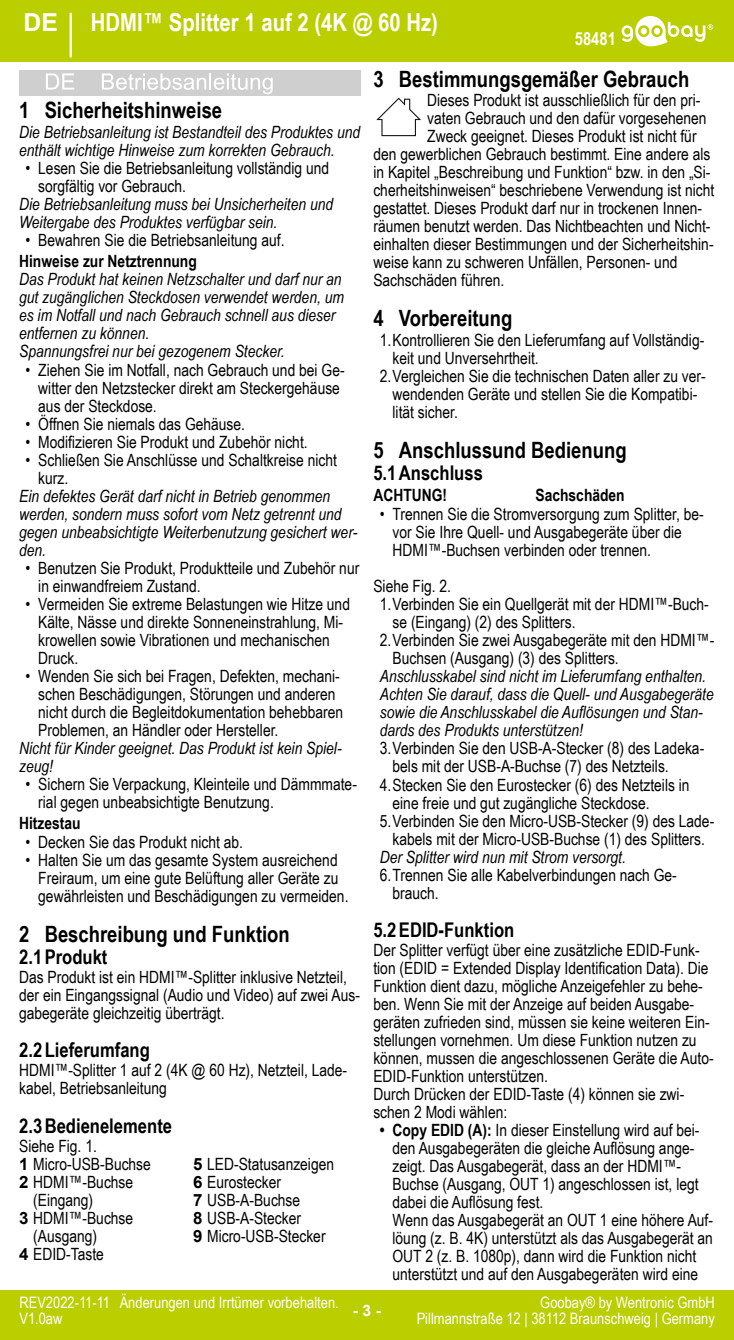
<style>
.page{position:relative;width:734px;height:1340px;background:#fff}
.page>*{position:absolute;margin:0;border:0;box-sizing:border-box;transform-origin:0 0}
.t1{font:700 24.75px "Arial Narrow";color:#fff}
.t2{font:700 24.75px "Arial";color:#fff}
.t3{font:700 22.5px "Arial Narrow";color:#000}
.t4{font:700 20.25px "Arial Narrow";color:#000}
.t5{font:700 18px "Arial Narrow";color:#fff}
.t6{font:16.88px/18px "Arial Narrow";color:#000}
.t7{font:italic 16.88px/18px "Arial Narrow";color:#000}
.t8{font:700 16.88px "Arial Narrow";color:#000}
.t9{font:15.75px/15.8px "Arial Narrow";color:#fff;text-align:right}
.t10{font:700 15.75px "Arial";color:#fff}
.s1{font-family:"Arial";font-weight:700}
.s2{font-weight:700}
</style>
<div class="page">
<div style="left:0;top:0;width:733px;height:62px;background:#bbce00"></div>
<svg style="left:621px;top:16px;width:92px;height:30px"></svg>
<hr style="left:70px;top:13px;width:2px;height:44px;background:#fff">
<div style="left:0;top:1290px;width:733px;height:49px;background:#bbce00"></div>
<div style="left:19px;top:70px;width:341px;height:26px;background:#cfcfd0"></div>
<svg style="left:46px;top:73px;width:28px;height:17px"></svg>
<svg style="left:102px;top:73px;width:170px;height:21px"></svg>
<svg style="left:376px;top:98px;width:45px;height:38px"></svg>
<h1 class="t2" style="left:24px;top:8px;width:36px">DE</h1>
<h1 class="t1" style="left:91px;top:3px;width:348px">HDMI™ Splitter 1 auf 2 (4K @ 60 Hz)</h1>
<p class="t5" style="left:574px;top:32px;width:43px">58481</p>
<h2 class="t3" style="left:19px;top:102px;width:204px">1 Sicherheitshinweise</h2>
<p class="t7" style="left:19px;top:124px;width:342px">Die Betriebsanleitung ist Bestandteil des Produktes und enthält wichtige Hinweise zum korrekten Gebrauch.</p>
<p class="t6" style="left:38px;top:160px;width:292px;text-indent:-13px">• Lesen Sie die Betriebsanleitung vollständig und sorgfältig vor Gebrauch.</p>
<p class="t7" style="left:19px;top:196px;width:315px">Die Betriebsanleitung muss bei Unsicherheiten und<br>Weitergabe des Produktes verfügbar sein.</p>
<p class="t6" style="left:26px;top:232px;width:260px">• Bewahren Sie die Betriebsanleitung auf.</p>
<p class="t8" style="left:19px;top:248px;width:179px">Hinweise zur Netztrennung</p>
<p class="t7" style="left:19px;top:272px;width:326px">Das Produkt hat keinen Netzschalter und darf nur an gut zugänglichen Steckdosen verwendet werden, um es im Notfall und nach Gebrauch schnell aus dieser entfernen zu können.<br>Spannungsfrei nur bei gezogenem Stecker.</p>
<p class="t6" style="left:38px;top:362px;width:308px;text-indent:-13px">• Ziehen Sie im Notfall, nach Gebrauch und bei Ge&shy;witter den Netzstecker direkt am Steckergehäuse aus der Steckdose.</p>
<p class="t6" style="left:26px;top:416px;width:221px">• Öffnen Sie niemals das Gehäuse.</p>
<p class="t6" style="left:26px;top:434px;width:283px">• Modifizieren Sie Produkt und Zubehör nicht.</p>
<p class="t6" style="left:38px;top:452px;width:300px;text-indent:-13px">• Schließen Sie Anschlüsse und Schaltkreise nicht kurz.</p>
<p class="t7" style="left:19px;top:488px;width:339px">Ein defektes Gerät darf nicht in Betrieb genommen werden, sondern muss sofort vom Netz getrennt und gegen unbeabsichtigte Weiterbenutzung gesichert wer&shy;den.</p>
<p class="t6" style="left:38px;top:560px;width:322px;text-indent:-13px">• Benutzen Sie Produkt, Produktteile und Zubehör nur in einwandfreiem Zustand.</p>
<p class="t6" style="left:38px;top:596px;width:313px;text-indent:-13px">• Vermeiden Sie extreme Belastungen wie Hitze und Kälte, Nässe und direkte Sonneneinstrahlung, Mi&shy;krowellen sowie Vibrationen und mechanischen Druck.</p>
<p class="t6" style="left:38px;top:668px;width:306px;text-indent:-13px">• Wenden Sie sich bei Fragen, Defekten, mechani&shy;schen Beschädigungen, Störungen und anderen nicht durch die Begleitdokumentation behebbaren Problemen, an Händler oder Hersteller.</p>
<p class="t7" style="left:19px;top:740px;width:323px">Nicht für Kinder geeignet. Das Produkt ist kein Spiel&shy;zeug!</p>
<p class="t6" style="left:38px;top:776px;width:320px;text-indent:-13px">• Sichern Sie Verpackung, Kleinteile und Dämmmate&shy;rial gegen unbeabsichtigte Benutzung.</p>
<p class="t8" style="left:19px;top:810px;width:63px">Hitzestau</p>
<p class="t6" style="left:26px;top:834px;width:219px">• Decken Sie das Produkt nicht ab.</p>
<p class="t6" style="left:38px;top:852px;width:311px;text-indent:-13px">• Halten Sie um das gesamte System ausreichend<br>Freiraum, um eine gute Belüftung aller Geräte zu gewährleisten und Beschädigungen zu vermeiden.</p>
<h2 class="t3" style="left:19px;top:925px;width:272px">2 Beschreibung und Funktion</h2>
<p class="t4" style="left:19px;top:948px;width:90px">2.1 Produkt</p>
<p class="t6" style="left:19px;top:969px;width:342px">Das Produkt ist ein HDMI™-Splitter inklusive Netzteil, der ein Eingangssignal (Audio und Video) auf zwei Aus&shy;gabegeräte gleichzeitig überträgt.</p>
<p class="t4" style="left:19px;top:1042px;width:132px">2.2 Lieferumfang</p>
<p class="t6" style="left:19px;top:1062px;width:329px">HDMI™-Splitter 1 auf 2 (4K @ 60 Hz), Netzteil, Lade&shy;kabel, Betriebsanleitung</p>
<p class="t4" style="left:19px;top:1117px;width:154px">2.3 Bedienelemente</p>
<p class="t6" style="left:19px;top:1138px;width:79px">Siehe Fig. 1.</p>
<p class="t6" style="left:19px;top:1156px;width:133px"><span class="s1">1</span> Micro-USB-Buchse</p>
<p class="t6" style="left:19px;top:1174px;width:116px"><span class="s1">2</span> HDMI™-Buchse</p>
<p class="t6" style="left:33px;top:1192px;width:61px">(Eingang)</p>
<p class="t6" style="left:19px;top:1210px;width:116px"><span class="s1">3</span> HDMI™-Buchse</p>
<p class="t6" style="left:33px;top:1228px;width:65px">(Ausgang)</p>
<p class="t6" style="left:19px;top:1246px;width:86px"><span class="s1">4</span> EDID-Taste</p>
<p class="t6" style="left:193px;top:1156px;width:142px"><span class="s1">5</span> LED-Statusanzeigen<br><span class="s1">6</span> Eurostecker<br><span class="s1">7</span> USB-A-Buchse<br><span class="s1">8</span> USB-A-Stecker<br><span class="s1">9</span> Micro-USB-Stecker</p>
<h2 class="t3" style="left:373px;top:70px;width:317px">3 Bestimmungsgemäßer Gebrauch</h2>
<p class="t6" style="left:427px;top:92px;width:275px">Dieses Produkt ist ausschließlich für den pri-</p>
<p class="t6" style="left:427px;top:110px;width:281px">vaten Gebrauch und den dafür vorgesehenen</p>
<p class="t6" style="left:427px;top:128px;width:271px">Zweck geeignet. Dieses Produkt ist nicht für</p>
<p class="t6" style="left:373px;top:146px;width:338px">den gewerblichen Gebrauch bestimmt. Eine andere als</p>
<p class="t6" style="left:373px;top:164px;width:338px">in Kapitel „Beschreibung und Funktion“ bzw. in den „Si-</p>
<p class="t6" style="left:373px;top:182px;width:342px">cherheitshinweisen“ beschriebene Verwendung ist nicht</p>
<p class="t6" style="left:373px;top:200px;width:330px">gestattet. Dieses Produkt darf nur in trockenen Innen-</p>
<p class="t6" style="left:373px;top:218px;width:338px">räumen benutzt werden. Das Nichtbeachten und Nicht-</p>
<p class="t6" style="left:373px;top:236px;width:342px">einhalten dieser Bestimmungen und der Sicherheitshin-</p>
<p class="t6" style="left:373px;top:254px;width:305px">weise kann zu schweren Unfällen, Personen- und</p>
<p class="t6" style="left:373px;top:272px;width:132px">Sachschäden führen.</p>
<h2 class="t3" style="left:373px;top:310px;width:140px">4 Vorbereitung</h2>
<p class="t6" style="left:392px;top:332px;width:313px;text-indent:-13px">1. Kontrollieren Sie den Lieferumfang auf Vollständig&shy;keit und Unversehrtheit.</p>
<p class="t6" style="left:392px;top:368px;width:315px;text-indent:-13px">2. Vergleichen Sie die technischen Daten aller zu ver&shy;wendenden Geräte und stellen Sie die Kompatibi&shy;lität sicher.</p>
<h2 class="t3" style="left:373px;top:442px;width:255px">5 Anschlussund Bedienung</h2>
<p class="t4" style="left:373px;top:465px;width:111px">5.1 Anschluss</p>
<p class="t8" style="left:373px;top:482px;width:75px">ACHTUNG!</p>
<p class="t8" style="left:535px;top:482px;width:91px">Sachschäden</p>
<p class="t6" style="left:392px;top:507px;width:313px;text-indent:-13px">• Trennen Sie die Stromversorgung zum Splitter, be&shy;vor Sie Ihre Quell- und Ausgabegeräte über die<br>HDMI™-Buchsen verbinden oder trennen.</p>
<p class="t6" style="left:373px;top:579px;width:79px">Siehe Fig. 2.</p>
<p class="t6" style="left:392px;top:597px;width:318px;text-indent:-13px">1. Verbinden Sie ein Quellgerät mit der HDMI™-Buch&shy;se (Eingang) (2) des Splitters.</p>
<p class="t6" style="left:392px;top:633px;width:323px;text-indent:-13px">2. Verbinden Sie zwei Ausgabegeräte mit den HDMI™-<br>Buchsen (Ausgang) (3) des Splitters.</p>
<p class="t7" style="left:379px;top:669px;width:335px">Anschlusskabel sind nicht im Lieferumfang enthalten.<br>Achten Sie darauf, dass die Quell- und Ausgabegeräte sowie die Anschlusskabel die Auflösungen und Stan&shy;dards des Produkts unterstützen!</p>
<p class="t6" style="left:392px;top:741px;width:313px;text-indent:-13px">3. Verbinden Sie den USB-A-Stecker (8) des Ladeka&shy;bels mit der USB-A-Buchse (7) des Netzteils.</p>
<p class="t6" style="left:392px;top:777px;width:298px;text-indent:-13px">4. Stecken Sie den Eurostecker (6) des Netzteils in eine freie und gut zugängliche Steckdose.</p>
<p class="t6" style="left:379px;top:813px;width:336px;text-align:center">5. Verbinden Sie den Micro-USB-Stecker (9) des Lade&shy;kabels mit der Micro-USB-Buchse (1) des Splitters.</p>
<p class="t7" style="left:379px;top:849px;width:248px">Der Splitter wird nun mit Strom versorgt.</p>
<p class="t6" style="left:392px;top:867px;width:286px;text-indent:-13px">6. Trennen Sie alle Kabelverbindungen nach Ge&shy;brauch.</p>
<p class="t4" style="left:373px;top:922px;width:142px">5.2 EDID-Funktion</p>
<p class="t6" style="left:373px;top:942px;width:342px">Der Splitter verfügt über eine zusätzliche EDID-Funk&shy;tion (EDID = Extended Display Identification Data). Die Funktion dient dazu, mögliche Anzeigefehler zu behe&shy;ben. Wenn Sie mit der Anzeige auf beiden Ausgabe&shy;geräten zufrieden sind, müssen sie keine weiteren Ein&shy;stellungen vornehmen. Um diese Funktion nutzen zu können, mussen die angeschlossenen Geräte die Auto-EDID-Funktion unterstützen.<br>Durch Drücken der EDID-Taste (4) können sie zwi&shy;schen 2 Modi wählen:</p>
<p class="t6" style="left:392px;top:1122px;width:322px;text-indent:-13px"><span class="s2">• Copy EDID (A):</span> In dieser Einstellung wird auf bei&shy;den Ausgabegeräten die gleiche Auflösung ange&shy;zeigt. Das Ausgabegerät, dass an der HDMI™- Buchse (Ausgang, OUT 1) angeschlossen ist, legt dabei die Auflösung fest.<br>Wenn das Ausgabegerät an OUT 1 eine höhere Auf&shy;löung (z. B. 4K) unterstützt als das Ausgabegerät an OUT 2 (z. B. 1080p), dann wird die Funktion nicht unterstützt und auf den Ausgabegeräten wird eine</p>
<p class="t9" style="left:19px;top:1295px;width:92px;text-align:left">REV2022-11-11<br>V1.0aw</p>
<p class="t9" style="left:120px;top:1295px;width:220px">Änderungen und Irrtümer vorbehalten.</p>
<p class="t10" style="left:353px;top:1300px;width:30px">- 3 -</p>
<p class="t9" style="left:416px;top:1295px;width:299px">Goobay® by Wentronic GmbH<br>Pillmannstraße 12 | 38112 Braunschweig | Germany</p>
</div>
